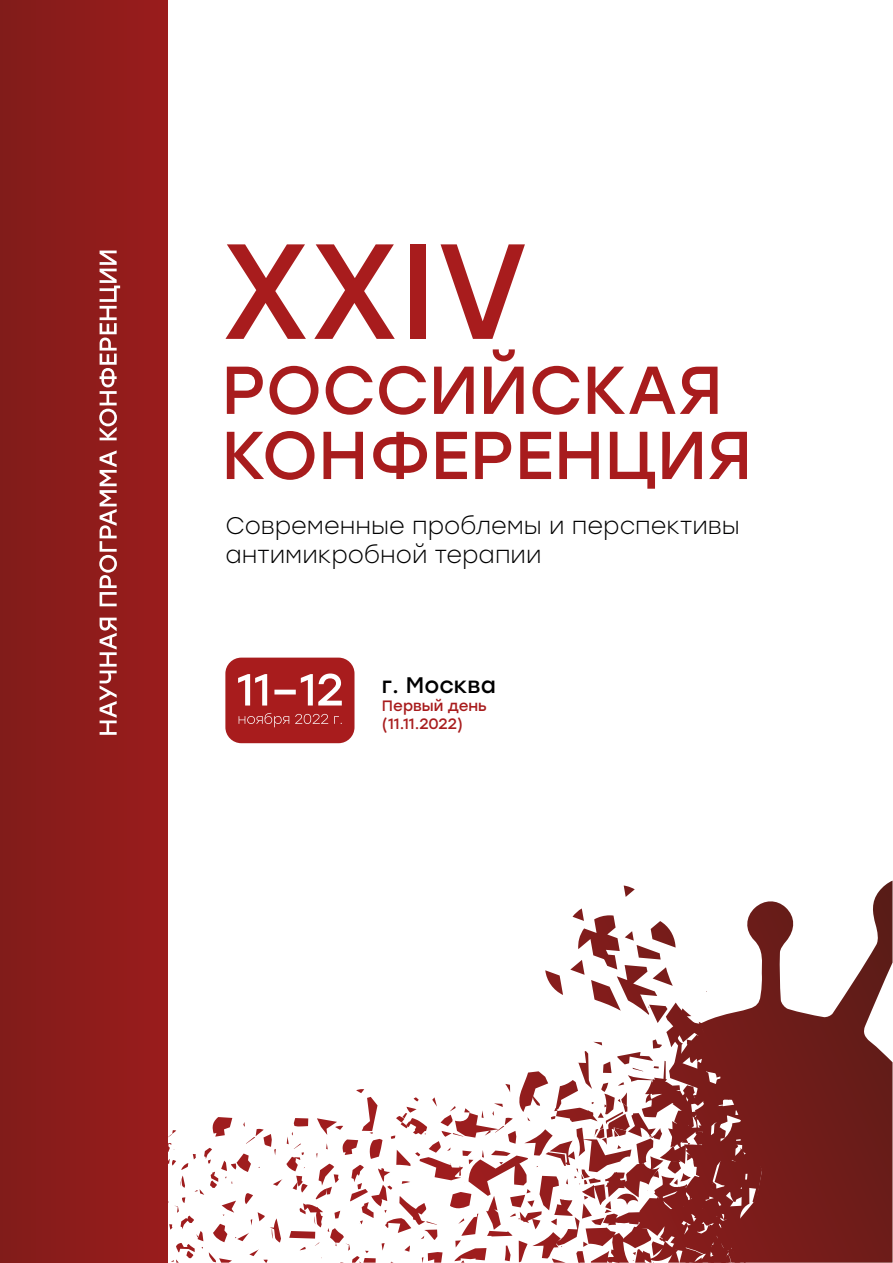
<style>
.page{position:relative;width:893px;height:1263px;background:#fff}
.page>*{position:absolute;margin:0;border:0;box-sizing:border-box;transform-origin:0 0}
.t1{font:135px "Stolzl";color:#a81c1d}
.t2{font:67.5px/65.1px "Stolzl";color:#a81c1d}
.t3{font:300 24px/28.8px "Stolzl";color:#000001}
.t4{font:22.5px "Stolzl";color:#000001}
.t5{font:15px/18px "Stolzl";color:#a81c1d}
</style>
<div class="page">
<svg style="left:624px;top:885px;width:11px;height:12px"></svg>
<svg style="left:167px;top:908px;width:533px;height:355px"></svg>
<svg style="left:700px;top:881px;width:192px;height:382px"></svg>
<div style="left:0;top:0;width:167px;height:1263px;background:#8d1c1b"></div>
<svg style="left:100px;top:618px;width:17px;height:117px"></svg>
<svg style="left:99px;top:450px;width:18px;height:156px"></svg>
<svg style="left:99px;top:251px;width:21px;height:189px"></svg>
<div style="left:225px;top:658px;width:129px;height:85px;background:#a81c1d;border-radius:16px"></div>
<svg style="left:238px;top:674px;width:29px;height:31px"></svg>
<hr style="left:274px;top:690px;width:22px;height:4px;background:#fff">
<svg style="left:301px;top:673px;width:41px;height:32px"></svg>
<svg style="left:239px;top:713px;width:50px;height:14px"></svg>
<svg style="left:295px;top:714px;width:33px;height:10px"></svg>
<svg style="left:334px;top:716px;width:8px;height:8px"></svg>
<h1 class="t1" style="left:221px;top:196px;width:309px">XXIV</h1>
<h2 class="t2" style="left:221px;top:355px;width:533px">РОССИЙСКАЯ<br>КОНФЕРЕНЦИЯ</h2>
<p class="t3" style="left:225px;top:510px;width:516px">Современные проблемы и перспективы антимикробной терапии</p>
<p class="t4" style="left:382px;top:669px;width:116px">г. Москва</p>
<p class="t5" style="left:382px;top:696px;width:107px">Первый день (11.11.2022)</p>
</div>
